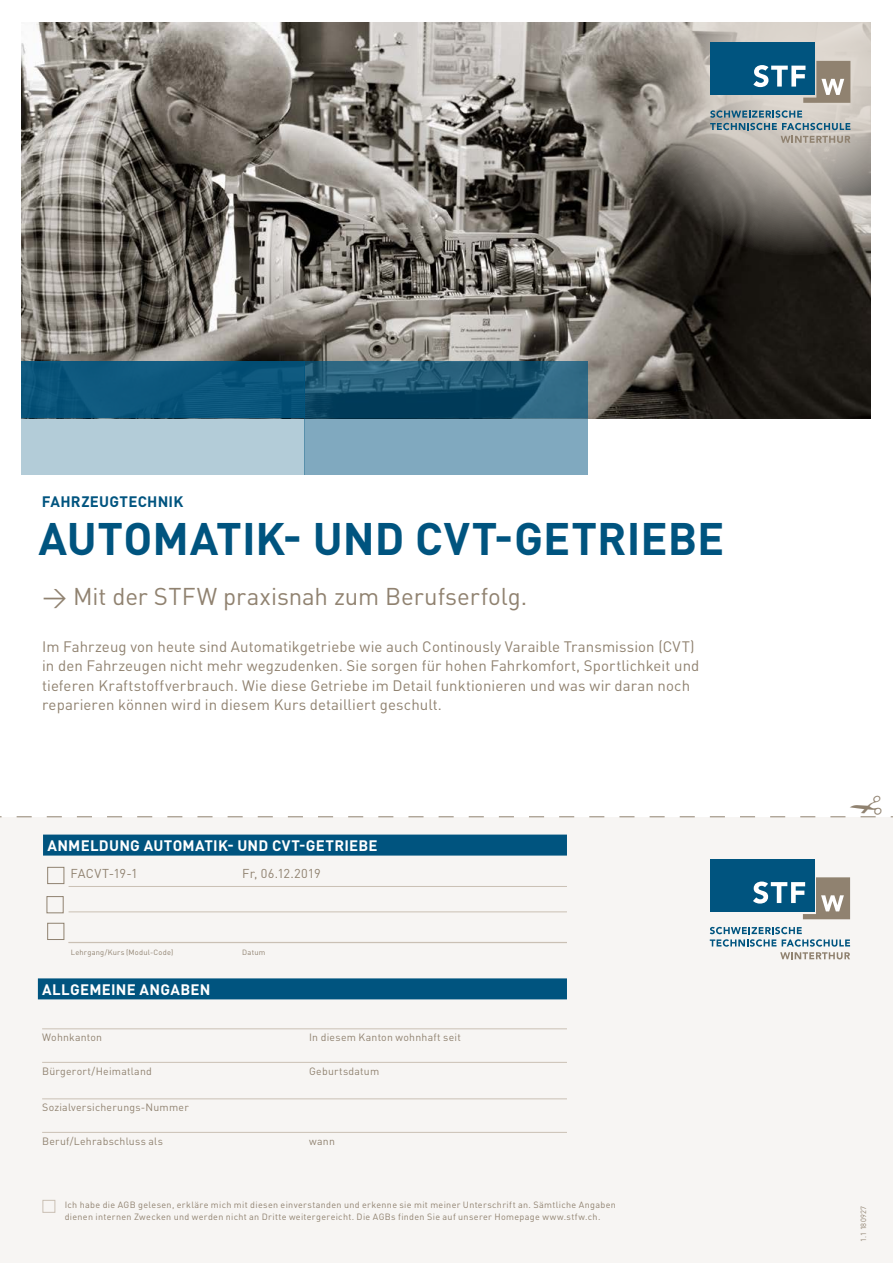
<style>
.page{position:relative;width:893px;height:1263px;background:#fff}
.page>*{position:absolute;margin:0;border:0;box-sizing:border-box;transform-origin:0 0}
.t1{font:700 45px "DIN Pro";color:#00547f}
.t2{font:24px "DIN Pro";letter-spacing:-.005em;color:#908270}
.t3{font:15px/19.5px "DIN Pro";letter-spacing:.005em;color:#908270}
.t4{font:700 15px "DIN Pro";letter-spacing:.015em;color:#fff}
.t5{font:700 15px "DIN Pro";letter-spacing:.015em;color:#00547f}
.t6{font:12.75px "DIN Pro";color:#908270}
.t7{font:10.5px "DIN Pro";letter-spacing:.02em;color:#908270}
.t8{font:9px/12px "DIN Pro";letter-spacing:.035em;color:#908270}
.t9{font:7.5px "DIN Pro";letter-spacing:.03em;color:#908270}
</style>
<div class="page">
<div style="left:0;top:817px;width:893px;height:446px;background:#f7f5f3"></div>
<img style="left:21px;top:22px;width:850px;height:396px">
<div style="left:43px;top:1200px;width:12px;height:13px;border:1px solid #cac0b4"></div>
<div style="left:710px;top:859px;width:105px;height:52px;background:#00547f"></div>
<svg style="left:710px;top:927px;width:140px;height:32px"></svg>
<svg style="left:753px;top:877px;width:97px;height:42px"></svg>
<div style="left:38px;top:978px;width:529px;height:21px;background:#00547f"></div>
<hr style="left:42px;top:1028px;width:525px;height:1px;background:#cac0b4">
<hr style="left:42px;top:1062px;width:525px;height:1px;background:#cac0b4">
<hr style="left:42px;top:1098px;width:525px;height:1px;background:#cac0b4">
<hr style="left:42px;top:1132px;width:525px;height:1px;background:#cac0b4">
<div style="left:21px;top:418px;width:284px;height:57px;background:#b3ccd8"></div>
<div style="left:305px;top:418px;width:283px;height:57px;background:#80a9bf"></div>
<div style="left:21px;top:362px;width:284px;height:56px;background:#0c577d"></div>
<svg style="left:305px;top:362px;width:283px;height:56px"></svg>
<svg style="left:625px;top:22px;width:246px;height:234px"></svg>
<div style="left:710px;top:43px;width:105px;height:52px;background:#00547f"></div>
<svg style="left:710px;top:110px;width:140px;height:20px"></svg>
<svg style="left:781px;top:136px;width:69px;height:7px"></svg>
<svg style="left:753px;top:61px;width:97px;height:42px"></svg>
<div style="left:43px;top:834px;width:524px;height:21px;background:#00547f"></div>
<hr style="left:69px;top:886px;width:498px;height:1px;background:#cac0b4">
<hr style="left:69px;top:911px;width:498px;height:1px;background:#cac0b4">
<hr style="left:69px;top:942px;width:498px;height:1px;background:#cac0b4">
<div style="left:47px;top:867px;width:17px;height:17px;border:1px solid #908270"></div>
<div style="left:47px;top:923px;width:17px;height:17px;border:1px solid #908270"></div>
<div style="left:47px;top:896px;width:17px;height:17px;border:1px solid #908270"></div>
<svg style="left:0;top:816px;width:893px;height:1px"></svg>
<p class="t5" style="left:42px;top:489px;width:143px">FAHRZEUGTECHNIK</p>
<h1 class="t1" style="left:38px;top:501px;width:687px">AUTOMATIK- UND CVT-GETRIEBE</h1>
<h2 class="t2" style="left:43px;top:577px;width:486px">→ Mit der STFW praxisnah zum Berufserfolg.</h2>
<p class="t3" style="left:42px;top:635px;width:659px">Im Fahrzeug von heute sind Automatikgetriebe wie auch Continously Varaible Transmission (CVT) in den Fahrzeugen nicht mehr wegzudenken. Sie sorgen für hohen Fahrkomfort, Sportlichkeit und tieferen Kraftstoffverbrauch. Wie diese Getriebe im Detail funktionieren und was wir daran noch reparieren können wird in diesem Kurs detailliert geschult.</p>
<p class="t4" style="left:47px;top:833px;width:332px">ANMELDUNG AUTOMATIK- UND CVT-GETRIEBE</p>
<p class="t6" style="left:71px;top:863px;width:69px">FACVT-19-1</p>
<p class="t6" style="left:242px;top:863px;width:80px">Fr, 06.12.2019</p>
<p class="t9" style="left:71px;top:946px;width:104px">Lehrgang/Kurs (Modul-Code)</p>
<p class="t9" style="left:242px;top:946px;width:25px">Datum</p>
<p class="t4" style="left:42px;top:977px;width:170px">ALLGEMEINE ANGABEN</p>
<p class="t7" style="left:42px;top:1029px;width:62px">Wohnkanton</p>
<p class="t7" style="left:309px;top:1029px;width:153px">In diesem Kanton wohnhaft seit</p>
<p class="t7" style="left:42px;top:1063px;width:111px">Bürgerort/Heimatland</p>
<p class="t7" style="left:309px;top:1063px;width:72px">Geburtsdatum</p>
<p class="t7" style="left:42px;top:1099px;width:148px">Sozialversicherungs-Nummer</p>
<p class="t7" style="left:42px;top:1133px;width:122px">Beruf/Lehrabschluss als</p>
<p class="t7" style="left:309px;top:1133px;width:27px">wann</p>
<p class="t8" style="left:65px;top:1198px;width:553px">Ich habe die AGB gelesen, erkläre mich mit diesen einverstanden und erkenne sie mit meiner Unterschrift an. Sämtliche Angaben dienen internen Zwecken und werden nicht an Dritte weitergereicht. Die AGBs finden Sie auf unserer Homepage www.stfw.ch.</p>
<p class="t9" style="left:857px;top:1242px;width:38px;rotate:-90deg">1.1 180927</p>
</div>
